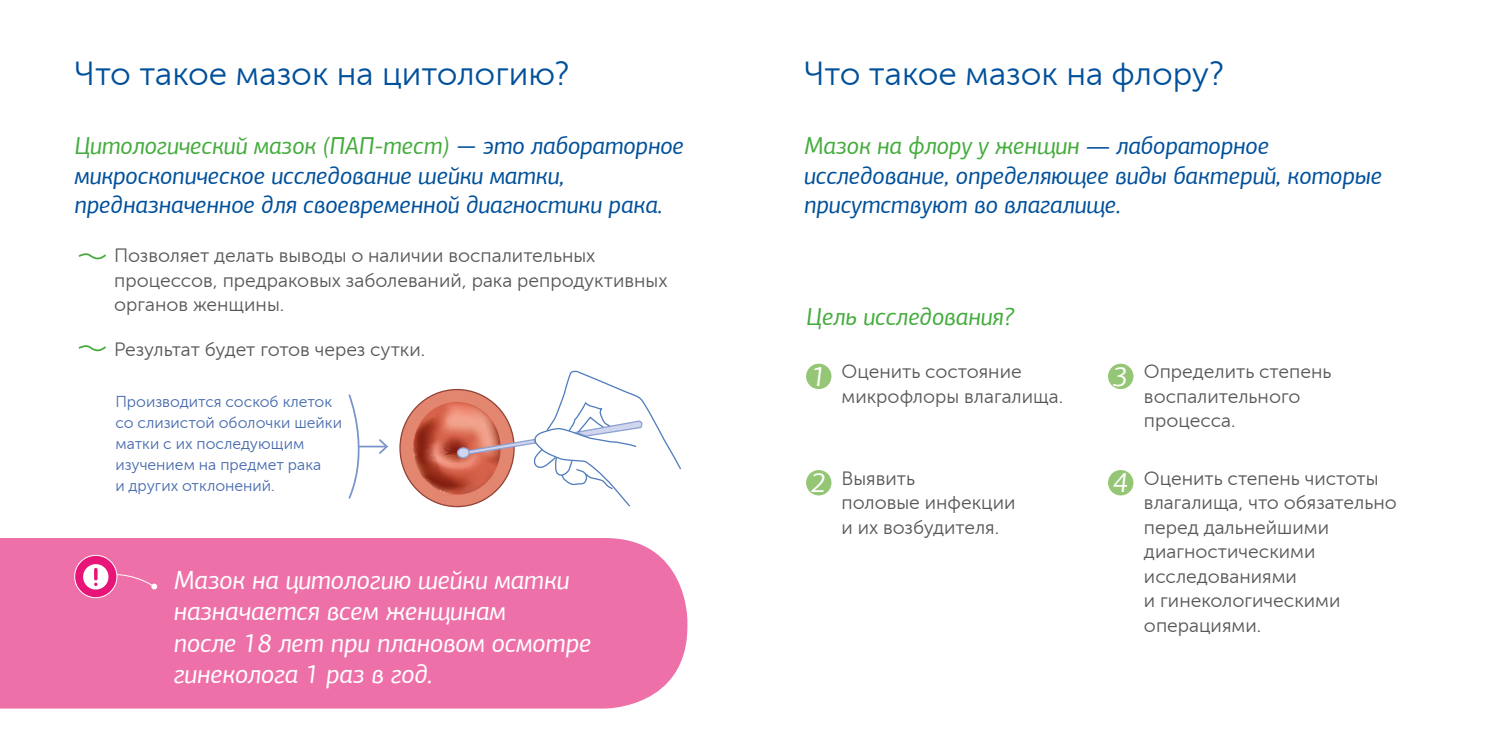
<style>
.page{position:relative;width:1489px;height:745px;background:#fff}
.page>*{position:absolute;margin:0;border:0;box-sizing:border-box;transform-origin:0 0}
.t1{font:33.25px "Museo Sans Cyrl 300";color:#00509b}
.t2{font:italic 28px "PF Agora Sans Pro";color:#fff}
.t3{font:italic 26.25px/31.5px "PF Agora Sans Pro";color:#fff}
.t4{font:italic 24.5px/29.4px "PF Agora Sans Pro";color:#00509b}
.t5{font:italic 24.5px "PF Agora Sans Pro";color:#44ac3d}
.t6{font:19.25px/24.5px "Museo Sans Cyrl 300";color:#575756}
.t7{font:15.75px/21px "Museo Sans Cyrl 300";color:#476bae}
.s1{color:#44ac3d}
.s2{font-family:"Museo Sans Cyrl 300";font-style:normal}
</style>
<div class="page">
<div style="left:0;top:538px;width:687px;height:170px;background:#ed71a8"></div>
<svg style="left:75px;top:555px;width:42px;height:42px"></svg>
<div style="left:74px;top:554px;width:43px;height:43px;border:1px solid #fff;border-radius:50%"></div>
<svg style="left:83px;top:563px;width:25px;height:26px"></svg>
<svg style="left:76px;top:569px;width:81px;height:68px;background:#ee74ab"></svg>
<svg style="left:78px;top:253px;width:28px;height:7px"></svg>
<svg style="left:78px;top:345px;width:28px;height:7px"></svg>
<div style="left:400px;top:389px;width:114px;height:117px;background:#e28670;border-radius:50%"></div>
<svg style="left:413px;top:370px;width:268px;height:137px"></svg>
<svg style="left:348px;top:394px;width:22px;height:105px"></svg>
<hr style="left:359px;top:445px;width:28px;height:2px;background:#7894ca">
<svg style="left:377px;top:439px;width:11px;height:15px"></svg>
<div style="left:806px;top:363px;width:25px;height:26px;background:#94c675;border-radius:50%"></div>
<div style="left:806px;top:469px;width:25px;height:26px;background:#94c675;border-radius:50%"></div>
<div style="left:1107px;top:363px;width:26px;height:26px;background:#94c675;border-radius:50%"></div>
<div style="left:1107px;top:469px;width:26px;height:26px;background:#94c675;border-radius:50%"></div>
<h1 class="t1" style="left:74px;top:55px;width:496px">Что такое мазок на цитологию?</h1>
<h1 class="t1" style="left:804px;top:55px;width:421px">Что такое мазок на флору?</h1>
<p class="t4" style="left:74px;top:131px;width:611px"><span class="s1">Цитологический мазок (ПАП-тест)</span> <span class="s2">—</span> это лабораторное микроскопическое исследование шейки матки, предназначенное для своевременной диагностики рака.</p>
<p class="t6" style="left:114px;top:243px;width:555px">Позволяет делать выводы о наличии воспалительных процессов, предраковых заболеваний, рака репродуктивных органов женщины.</p>
<p class="t6" style="left:114px;top:337px;width:312px">Результат будет готов через сутки.</p>
<p class="t7" style="left:115px;top:391px;width:228px">Производится соскоб клеток со слизистой оболочки шейки матки с их последующим изучением на предмет рака<br>и других отклонений.</p>
<h3 class="t3" style="left:174px;top:563px;width:419px">Мазок на цитологию шейки матки назначается всем женщинам<br>после 18 лет при плановом осмотре гинеколога 1 раз в год.</h3>
<p class="t4" style="left:804px;top:131px;width:579px"><span class="s1">Мазок на флору у женщин</span> — лабораторное исследование, определяющее виды бактерий, которые присутствуют во влагалище.</p>
<p class="t5" style="left:806px;top:301px;width:209px">Цель исследования?</p>
<p class="t6" style="left:841px;top:359px;width:223px">Оценить состояние микрофлоры влагалища.</p>
<h2 class="t2" style="left:811px;top:359px;width:17px">1</h2>
<h2 class="t2" style="left:811px;top:465px;width:17px">2</h2>
<p class="t6" style="left:841px;top:465px;width:175px">Выявить<br>половые инфекции и их возбудителя.</p>
<h2 class="t2" style="left:1112px;top:359px;width:17px">3</h2>
<h2 class="t2" style="left:1112px;top:465px;width:17px">4</h2>
<p class="t6" style="left:1143px;top:359px;width:189px">Определить степень воспалительного процесса.</p>
<p class="t6" style="left:1143px;top:465px;width:254px">Оценить степень чистоты влагалища, что обязательно перед дальнейшими диагностическими исследованиями<br>и гинекологическими операциями.</p>
</div>
